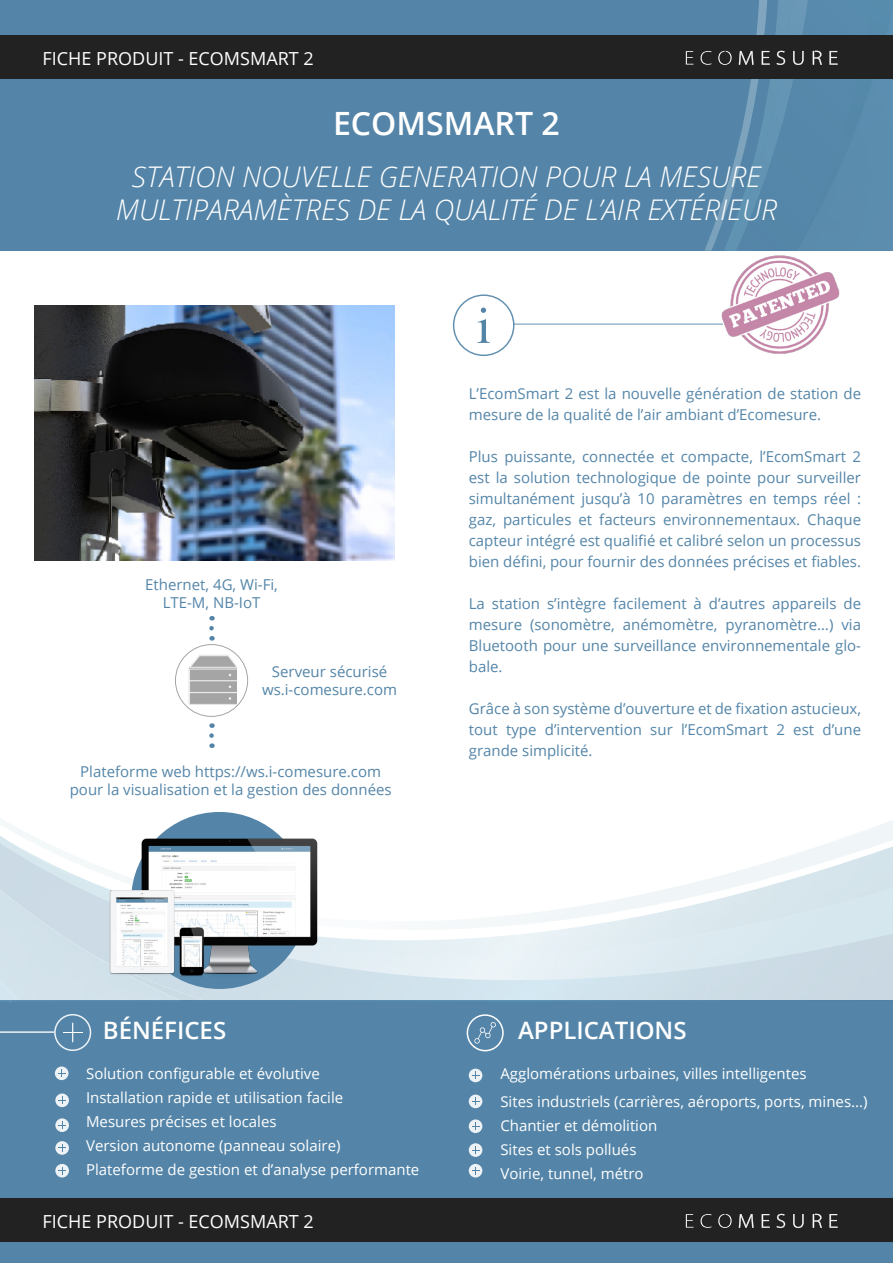
<style>
.page{position:relative;width:893px;height:1263px;background:#fff}
.page>*{position:absolute;margin:0;border:0;box-sizing:border-box;transform-origin:0 0}
.t1{font:600 32.1px "Open Sans";color:#fff}
.t2{font:italic 300 28.5px "Open Sans";color:#fff}
.t3{font:600 24px "Open Sans";color:#fff}
.t4{font:18px "Open Sans";color:#fff}
.t5{font:15px/21px "Open Sans";color:#5485a8}
.t6{font:15px "Open Sans";color:#fff}
</style>
<div class="page">
<div style="left:0;top:0;width:893px;height:251px;background:#5485a8"></div>
<img style="left:705px;top:0;width:103px;height:251px">
<img style="left:797px;top:7px;width:96px;height:244px">
<div style="left:0;top:35px;width:893px;height:44px;background:#222223"></div>
<svg style="left:686px;top:51px;width:7px;height:14px"></svg>
<svg style="left:701px;top:51px;width:11px;height:14px"></svg>
<svg style="left:718px;top:51px;width:14px;height:14px"></svg>
<svg style="left:739px;top:51px;width:14px;height:14px"></svg>
<svg style="left:762px;top:51px;width:8px;height:14px"></svg>
<svg style="left:776px;top:51px;width:9px;height:14px"></svg>
<svg style="left:793px;top:51px;width:11px;height:14px"></svg>
<svg style="left:813px;top:51px;width:9px;height:14px"></svg>
<svg style="left:829px;top:51px;width:9px;height:14px"></svg>
<div style="left:0;top:1000px;width:893px;height:263px;background:#5485a8"></div>
<div style="left:0;top:1198px;width:893px;height:44px;background:#222223"></div>
<svg style="left:686px;top:1214px;width:7px;height:13px"></svg>
<svg style="left:701px;top:1214px;width:11px;height:14px"></svg>
<svg style="left:718px;top:1214px;width:14px;height:14px"></svg>
<svg style="left:739px;top:1214px;width:14px;height:14px"></svg>
<svg style="left:762px;top:1214px;width:8px;height:14px"></svg>
<svg style="left:776px;top:1214px;width:9px;height:14px"></svg>
<svg style="left:793px;top:1214px;width:11px;height:14px"></svg>
<svg style="left:813px;top:1214px;width:9px;height:14px"></svg>
<svg style="left:829px;top:1214px;width:9px;height:14px"></svg>
<img style="left:9px;top:843px;width:884px;height:159px">
<img style="left:0;top:813px;width:202px;height:188px">
<div style="left:0;top:890px;width:183px;height:111px;background:#d2e1ea"></div>
<svg style="left:55px;top:1066px;width:14px;height:14px"></svg>
<svg style="left:58px;top:1069px;width:8px;height:8px"></svg>
<svg style="left:469px;top:1069px;width:13px;height:13px"></svg>
<svg style="left:472px;top:1071px;width:7px;height:8px"></svg>
<svg style="left:55px;top:1118px;width:14px;height:14px"></svg>
<svg style="left:58px;top:1121px;width:8px;height:8px"></svg>
<svg style="left:469px;top:1119px;width:13px;height:14px"></svg>
<svg style="left:472px;top:1122px;width:7px;height:8px"></svg>
<svg style="left:55px;top:1093px;width:14px;height:14px"></svg>
<svg style="left:58px;top:1096px;width:8px;height:8px"></svg>
<svg style="left:469px;top:1094px;width:13px;height:14px"></svg>
<svg style="left:472px;top:1097px;width:7px;height:8px"></svg>
<svg style="left:55px;top:1141px;width:14px;height:14px"></svg>
<svg style="left:58px;top:1144px;width:8px;height:8px"></svg>
<svg style="left:469px;top:1143px;width:13px;height:14px"></svg>
<svg style="left:472px;top:1146px;width:7px;height:8px"></svg>
<hr style="left:0;top:1031px;width:54px;height:2px;background:#fff">
<div style="left:54px;top:1014px;width:37px;height:37px;border:2px solid #fff;border-radius:50%"></div>
<svg style="left:63px;top:1022px;width:20px;height:20px"></svg>
<svg style="left:474px;top:1022px;width:22px;height:21px"></svg>
<div style="left:467px;top:1014px;width:37px;height:37px;border:2px solid #fff;border-radius:50%"></div>
<hr style="left:513px;top:324px;width:210px;height:1px;background:#5485a8">
<div style="left:453px;top:294px;width:61px;height:62px;border:2px solid #5485a8;border-radius:50%"></div>
<svg style="left:478px;top:308px;width:12px;height:35px"></svg>
<div style="left:131px;top:812px;width:177px;height:177px;background:#5485a8;border-radius:50%"></div>
<img style="left:99px;top:834px;width:220px;height:148px">
<img style="left:187px;top:653px;width:49px;height:51px">
<div style="left:175px;top:644px;width:73px;height:72px;border:1px solid #a5a5a5;border-radius:50%"></div>
<img style="left:710px;top:256px;width:130px;height:98px">
<svg style="left:209px;top:723px;width:5px;height:13px"></svg>
<svg style="left:209px;top:616px;width:5px;height:12px"></svg>
<svg style="left:55px;top:1164px;width:14px;height:13px"></svg>
<svg style="left:58px;top:1167px;width:8px;height:7px"></svg>
<svg style="left:469px;top:1164px;width:13px;height:13px"></svg>
<svg style="left:472px;top:1167px;width:7px;height:7px"></svg>
<img style="left:35px;top:306px;width:360px;height:255px">
<p class="t4" style="left:43px;top:44px;width:231px">DATASHEET - ECOMS ART</p>
<p class="t4" style="left:43px;top:46px;width:273px">FICHE PRODUIT - ECOMSMART 2</p>
<p class="t1" style="left:333px;top:101px;width:228px">ECOMSMART 2</p>
<p class="t2" style="left:132px;top:157px;width:631px">STATION NOUVELLE GENERATION POUR LA MESURE</p>
<p class="t2" style="left:116px;top:190px;width:663px">MULTIPARAMÈTRES DE LA QUALITÉ DE L’AIR EXTÉRIEUR</p>
<p class="t5" style="left:145px;top:574px;width:134px">Ethernet, 4G, Wi-Fi,</p>
<p class="t5" style="left:163px;top:592px;width:99px">LTE-M, NB-IoT</p>
<p class="t5" style="left:272px;top:661px;width:117px">Serveur sécurisé</p>
<p class="t5" style="left:262px;top:679px;width:137px">ws.i-comesure.com</p>
<p class="t5" style="left:80px;top:760px;width:302px">Plateforme web https://ws.i-comesure.com</p>
<p class="t5" style="left:70px;top:778px;width:323px">pour la visualisation et la gestion des données</p>
<p class="t5" style="left:469px;top:383px;width:394px">L’EcomSmart 2 est la nouvelle génération de station de mesure de la qualité de l’air ambiant d’Ecomesure.</p>
<p class="t5" style="left:469px;top:446px;width:394px;text-align:justify">Plus puissante, connectée et compacte, l’EcomSmart 2 est la solution technologique de pointe pour surveiller simultanément jusqu’à 10 paramètres en temps réel : gaz, particules et facteurs environnementaux. Chaque capteur intégré est qualifié et calibré selon un processus bien défini, pour fournir des données précises et fiables.</p>
<p class="t5" style="left:469px;top:593px;width:394px;text-align:justify">La station s’intègre facilement à d’autres appareils de mesure (sonomètre, anémomètre, pyranomètre…) via Bluetooth pour une surveillance environnementale glo&shy;bale.</p>
<p class="t5" style="left:469px;top:698px;width:394px">Grâce à son système d’ouverture et de fixation astucieux,</p>
<p class="t5" style="left:469px;top:719px;width:394px">tout type d’intervention sur l’EcomSmart 2 est d’une grande simplicité.</p>
<p class="t3" style="left:103px;top:1014px;width:125px">BÉNÉFICES</p>
<p class="t3" style="left:518px;top:1014px;width:170px">APPLICATIONS</p>
<p class="t6" style="left:86px;top:1063px;width:235px">Solution configurable et évolutive</p>
<p class="t6" style="left:86px;top:1087px;width:259px">Installation rapide et utilisation facile</p>
<p class="t6" style="left:86px;top:1111px;width:192px">Mesures précises et locales</p>
<p class="t6" style="left:86px;top:1135px;width:256px">Version autonome (panneau solaire)</p>
<p class="t6" style="left:86px;top:1159px;width:335px">Plateforme de gestion et d’analyse performante</p>
<p class="t4" style="left:43px;top:1209px;width:273px">FICHE PRODUIT - ECOMSMART 2</p>
<p class="t6" style="left:500px;top:1063px;width:308px">Agglomérations urbaines, villes intelligentes</p>
<p class="t6" style="left:500px;top:1091px;width:369px">Sites industriels (carrières, aéroports, ports, mines...)</p>
<p class="t6" style="left:500px;top:1115px;width:158px">Chantier et démolition</p>
<p class="t6" style="left:500px;top:1139px;width:138px">Sites et sols pollués</p>
<p class="t6" style="left:500px;top:1163px;width:145px">Voirie, tunnel, métro</p>
</div>
